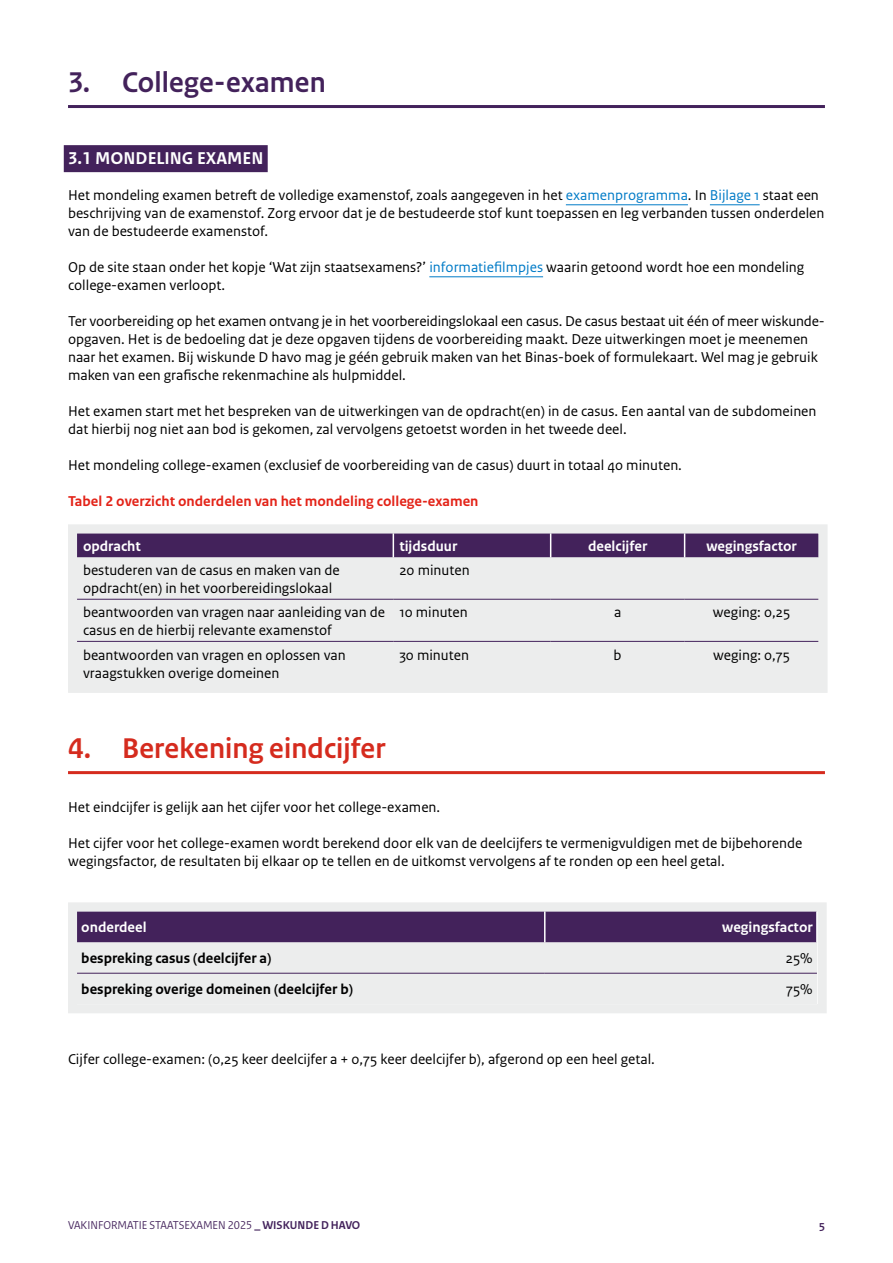
<style>
.page{position:relative;width:893px;height:1263px;background:#fff}
.page>*{position:absolute;margin:0;border:0;box-sizing:border-box;transform-origin:0 0}
.H2_kop_1_Paars{font:700 30px "Rijksoverheid Sans Heading";letter-spacing:.01em;color:#d52b1e}
.H2_kop_1_Paars-2{font:700 30px "Rijksoverheid Sans Heading";letter-spacing:.005em;color:#43225b}
.H3_kop{font:700 18px "Rijksoverheid Sans Text";color:#fff}
.P_plat{font:15px/18px "Rijksoverheid Sans Text";color:#000}
.Tabel_bodytekst{font:15px/18px "Rijksoverheid Sans Text";color:#000}
.P_bodytekst{font:700 15px "Rijksoverheid Sans Text";color:#000}
.P_bodytekst-2{font:700 15px "Rijksoverheid Sans Text";color:#fff}
.P_Tabelverwijzing{font:700 15px "Rijksoverheid Sans Text";color:#e32318}
.t1{font:12px "Rijksoverheid Sans Heading";color:#43225b}
.t2{font:700 12px "Rijksoverheid Sans Heading";color:#43225b}
.s1{color:#007bc7}
.s2{font-weight:700}
</style>
<div class="page">
<hr style="left:68px;top:105px;width:757px;height:3px;background:#43225b">
<div style="left:64px;top:145px;width:204px;height:27px;background:#43225b"></div>
<hr style="left:566px;top:204px;width:122px;height:1px;background:#007bc7">
<hr style="left:710px;top:204px;width:50px;height:1px;background:#007bc7">
<hr style="left:429px;top:276px;width:114px;height:1px;background:#007bc7">
<hr style="left:68px;top:771px;width:757px;height:3px;background:#d52b1e">
<svg style="left:68px;top:524px;width:760px;height:169px;background:#d3cfd7"></svg>
<svg style="left:68px;top:902px;width:759px;height:111px;background:#bdb4c4"></svg>
<h2 class="H2_kop_1_Paars-2" style="left:68px;top:66px;width:259px">3. College-examen</h2>
<h3 class="H3_kop" style="left:68px;top:148px;width:197px">3.1 MONDELING EXAMEN</h3>
<p class="P_plat" style="left:68px;top:187px;width:758px">Het mondeling examen betreft de volledige examenstof, zoals aangegeven in het <span class="s1">examenprogramma</span>. In <span class="s1">Bijlage 1</span> staat een beschrijving van de examenstof. Zorg ervoor dat je de bestudeerde stof kunt toepassen en leg verbanden tussen onderdelen van de bestudeerde examenstof.</p>
<p class="P_plat" style="left:68px;top:259px;width:738px">Op de site staan onder het kopje ‘Wat zijn staatsexamens?’ <span class="s1">informatiefilmpjes</span> waarin getoond wordt hoe een mondeling college-examen verloopt.</p>
<p class="P_plat" style="left:68px;top:313px;width:758px">Ter voorbereiding op het examen ontvang je in het voorbereidingslokaal een casus. De casus bestaat uit één of meer wiskunde&shy;opgaven. Het is de bedoeling dat je deze opgaven tijdens de voorbereiding maakt. Deze uitwerkingen moet je meenemen naar het examen. Bij wiskunde D havo mag je géén gebruik maken van het Binas-boek of formulekaart. Wel mag je gebruik maken van een grafische rekenmachine als hulpmiddel.</p>
<p class="P_plat" style="left:68px;top:403px;width:750px">Het examen start met het bespreken van de uitwerkingen van de opdracht(en) in de casus. Een aantal van de subdomeinen dat hierbij nog niet aan bod is gekomen, zal vervolgens getoetst worden in het tweede deel.</p>
<p class="P_plat" style="left:68px;top:457px;width:615px">Het mondeling college-examen (exclusief de voorbereiding van de casus) duurt in totaal 40 minuten.</p>
<p class="P_Tabelverwijzing" style="left:68px;top:493px;width:412px">Tabel 2 overzicht onderdelen van het mondeling college-examen</p>
<p class="P_bodytekst-2" style="left:83px;top:538px;width:59px">opdracht</p>
<p class="P_bodytekst-2" style="left:399px;top:538px;width:59px">tijdsduur</p>
<p class="P_bodytekst-2" style="left:588px;top:538px;width:61px">deelcijfer</p>
<p class="P_bodytekst-2" style="left:706px;top:538px;width:92px">wegingsfactor</p>
<p class="Tabel_bodytekst" style="left:83px;top:562px;width:258px">bestuderen van de casus en maken van de opdracht(en) in het voorbereidingslokaal</p>
<p class="Tabel_bodytekst" style="left:399px;top:562px;width:72px">20 minuten</p>
<p class="Tabel_bodytekst" style="left:83px;top:604px;width:304px">beantwoorden van vragen naar aanleiding van de casus en de hierbij relevante examenstof</p>
<p class="Tabel_bodytekst" style="left:399px;top:604px;width:70px">10 minuten</p>
<p class="Tabel_bodytekst" style="left:614px;top:604px;width:9px">a</p>
<p class="Tabel_bodytekst" style="left:713px;top:604px;width:79px">weging: 0,25</p>
<p class="Tabel_bodytekst" style="left:83px;top:646px;width:264px">beantwoorden van vragen en oplossen van vraagstukken overige domeinen</p>
<p class="Tabel_bodytekst" style="left:399px;top:646px;width:71px">30 minuten</p>
<p class="Tabel_bodytekst" style="left:614px;top:646px;width:10px">b</p>
<p class="Tabel_bodytekst" style="left:713px;top:646px;width:79px">weging: 0,75</p>
<h2 class="H2_kop_1_Paars" style="left:68px;top:732px;width:319px">4. Berekening eindcijfer</h2>
<p class="P_plat" style="left:68px;top:799px;width:374px">Het eindcijfer is gelijk aan het cijfer voor het college-examen.</p>
<p class="P_plat" style="left:68px;top:835px;width:736px">Het cijfer voor het college-examen wordt berekend door elk van de deelcijfers te vermenigvuldigen met de bijbehorende wegingsfactor, de resultaten bij elkaar op te tellen en de uitkomst vervolgens af te ronden op een heel getal.</p>
<p class="P_bodytekst-2" style="left:81px;top:918px;width:67px">onderdeel</p>
<p class="P_bodytekst-2" style="left:722px;top:918px;width:92px">wegingsfactor</p>
<p class="P_bodytekst" style="left:81px;top:949px;width:192px">bespreking casus (deelcijfer a)</p>
<p class="Tabel_bodytekst" style="left:786px;top:949px;width:28px">25%</p>
<p class="P_bodytekst" style="left:81px;top:980px;width:273px">bespreking overige domeinen (deelcijfer b)</p>
<p class="Tabel_bodytekst" style="left:786px;top:980px;width:28px">75%</p>
<p class="P_plat" style="left:68px;top:1051px;width:588px">Cijfer college-examen: (0,25 keer deelcijfer a + 0,75 keer deelcijfer b), afgerond op een heel getal.</p>
<p class="t1" style="left:68px;top:1218px;width:294px">VAKINFORMATIE STAATSEXAMEN 2025 <span class="s2">_ WISKUNDE D HAVO</span></p>
<p class="t2" style="left:819px;top:1219px;width:7px">5</p>
</div>
